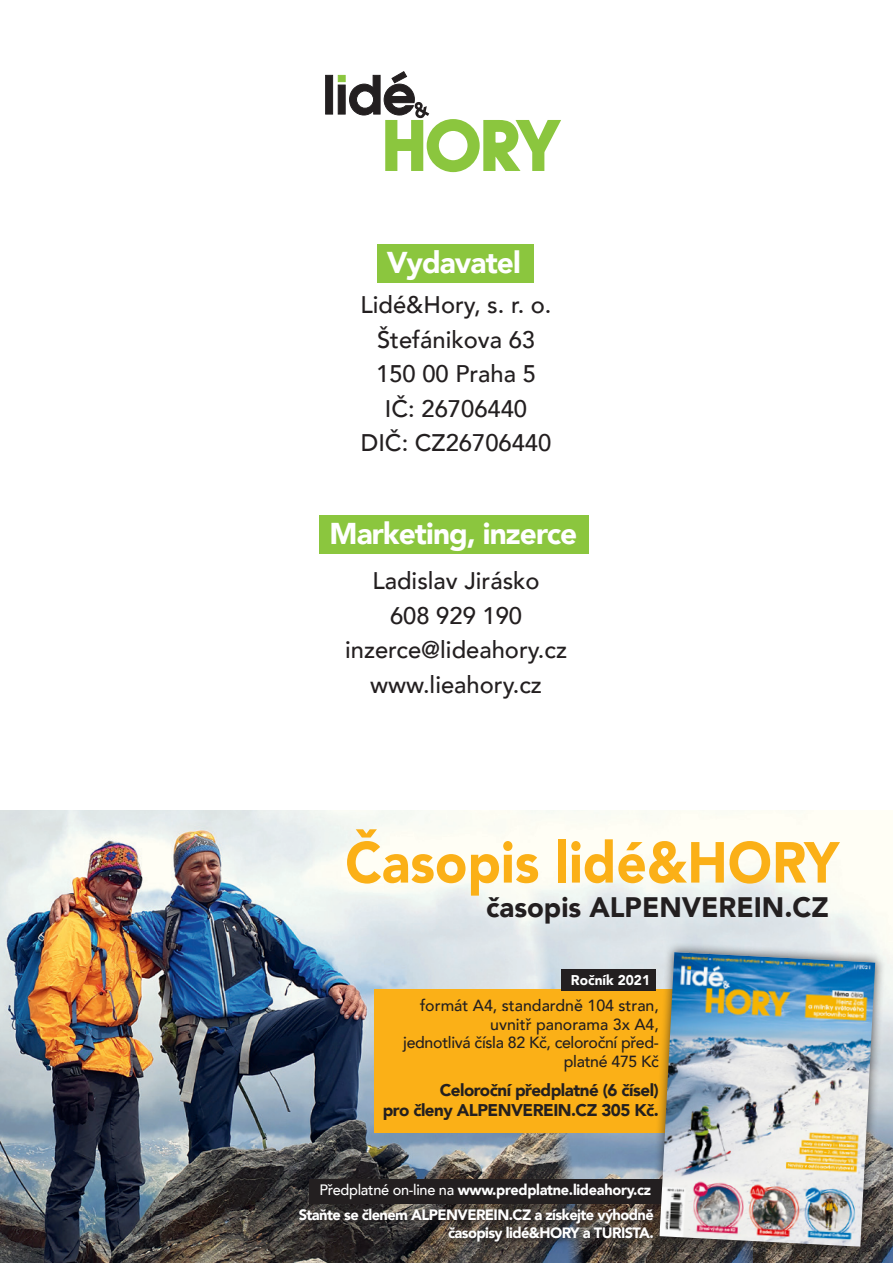
<style>
.page{position:relative;width:893px;height:1263px;background:#fff}
.page>*{position:absolute;margin:0;border:0;box-sizing:border-box;transform-origin:0 0}
.t1{font:900 57.15px "Avenir";color:#fbb017;scale:.93 1}
.t2{font:900 30px "Avenir";letter-spacing:-.03em;color:#fff}
.t3{font:900 28.05px "Avenir";color:#231f20}
.t4{font:500 24px "Avenir";color:#231f20}
.t5{font:900 16.95px/20.4px "Avenir";letter-spacing:-.03em;color:#231f20;text-align:right}
.t6{font:500 16.05px/18.6px "Avenir";letter-spacing:-.02em;color:#231f20;text-align:right}
.t7{font:900 15px/18px "Avenir";letter-spacing:-.04em;color:#fff;text-align:right}
.t8{font:900 15px "Avenir";letter-spacing:-.02em;color:#fff}
.t9{font:900 14.1px "Avenir";color:#fff}
.s1{font-weight:500}
</style>
<div class="page">
<svg style="left:325px;top:71px;width:236px;height:102px"></svg>
<div style="left:319px;top:516px;width:270px;height:38px;background:#8bc63e"></div>
<div style="left:377px;top:244px;width:156px;height:39px;background:#8bc63e"></div>
<img style="left:753px;top:810px;width:140px;height:453px">
<img style="left:585px;top:810px;width:168px;height:453px">
<img style="left:0;top:810px;width:585px;height:453px">
<div style="left:309px;top:1179px;width:394px;height:24px;background:#231f20"></div>
<div style="left:298px;top:1207px;width:362px;height:41px;background:#231f20;opacity:.75"></div>
<div style="left:374px;top:989px;width:323px;height:143px;background:#fbb017"></div>
<div style="left:650px;top:942px;width:235px;height:314px;background:#231f20;opacity:.75"></div>
<img style="left:659px;top:952px;width:216px;height:295px">
<div style="left:561px;top:969px;width:95px;height:22px;background:#231f20"></div>
<p class="t2" style="left:387px;top:237px;width:136px">Vydavatel</p>
<p class="t4" style="left:360px;top:284px;width:193px">Lidé&amp;Hory, s. r. o.</p>
<p class="t4" style="left:377px;top:319px;width:160px">Štefánikova 63</p>
<p class="t4" style="left:376px;top:353px;width:161px">150 00 Praha 5</p>
<p class="t4" style="left:385px;top:388px;width:144px">IČ: 26706440</p>
<p class="t4" style="left:361px;top:422px;width:192px">DIČ: CZ26706440</p>
<p class="t2" style="left:330px;top:508px;width:249px">Marketing, inzerce</p>
<p class="t4" style="left:372px;top:560px;width:169px">Ladislav Jirásko</p>
<p class="t4" style="left:390px;top:595px;width:134px">608 929 190</p>
<p class="t4" style="left:345px;top:629px;width:223px">inzerce@lideahory.cz</p>
<p class="t4" style="left:370px;top:664px;width:173px">www.lieahory.cz</p>
<p class="t1" style="left:345px;top:814px;width:532px">Časopis lidé&amp;HORY</p>
<p class="t3" style="left:486px;top:883px;width:344px">časopis ALPENVEREIN.CZ</p>
<p class="t9" style="left:571px;top:968px;width:81px">Ročník 2021</p>
<p class="t6" style="left:403px;top:995px;width:257px">formát A4, standardně 104 stran, uvnitř panorama 3x A4,<br>jednotlivá čísla 82 Kč, celoroční před&shy;platné 475 Kč</p>
<p class="t5" style="left:383px;top:1079px;width:278px">Celoroční předplatné (6 čísel)<br>pro členy ALPENVEREIN.CZ 305 Kč.</p>
<p class="t8" style="left:320px;top:1177px;width:333px"><span class="s1">Předplatné on-line na</span> www.predplatne.lideahory.cz</p>
<p class="t7" style="left:299px;top:1205px;width:357px">Staňte se členem ALPENVEREIN.CZ a získejte výhodně časopisy lidé&amp;HORY a TURISTA.</p>
</div>
